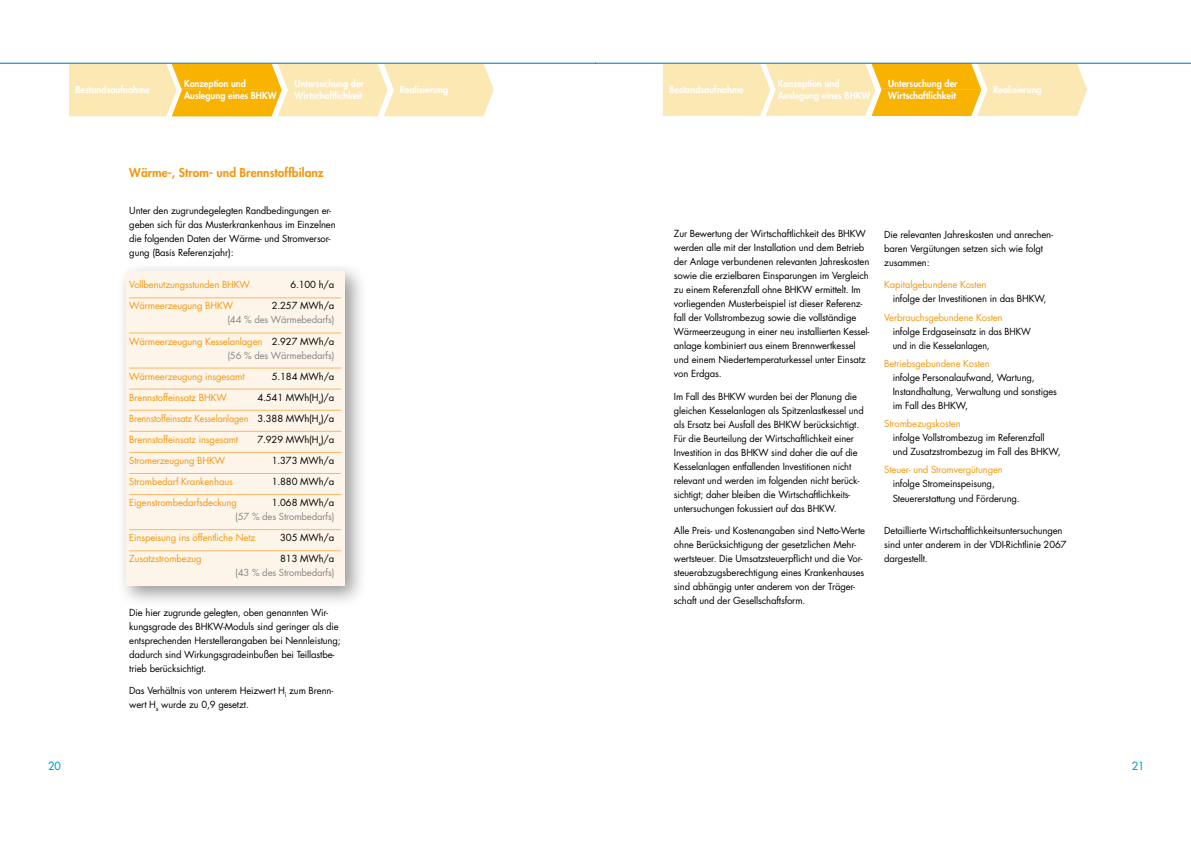
<style>
.page{position:relative;width:1191px;height:842px;background:#fff}
.page>*{position:absolute;margin:0;border:0;box-sizing:border-box;transform-origin:0 0}
.t1{font:800 12px "Futura";color:#f39810}
.t2{font:11px "Futura";color:#009dcf}
.t3{font:9.5px/14px "Futura";letter-spacing:-.015em;color:#000}
.t4{font:9.5px/14px "Futura";letter-spacing:-.015em;color:#f39810;text-align:right}
.t5{font:800 9.5px/11.7px "Futura";color:#fff;scale:.96 1}
.t6{font:9.5px/14px "Futura";letter-spacing:-.015em;color:#868789;text-align:right}
.t7{font:9.5px "Futura";letter-spacing:-.015em;color:#f39810;scale:.94 1}
.s1{color:#000}
.s2{color:#868789}
.s3{color:#f39810}
</style>
<div class="page">
<svg style="left:69px;top:64px;width:425px;height:52px;background:#fbdc8c"></svg>
<div style="left:116px;top:261px;width:256px;height:353px;background:#000;opacity:.41"></div>
<div style="left:126px;top:271px;width:218px;height:314px;background:#fdf5e9"></div>
<hr style="left:0;top:63px;width:595px;height:1px;background:#0073bb">
<hr style="left:129px;top:298px;width:212px;height:1px;background:#f8b763">
<hr style="left:129px;top:333px;width:212px;height:1px;background:#f8b763">
<hr style="left:129px;top:368px;width:212px;height:1px;background:#f8b763">
<hr style="left:129px;top:389px;width:212px;height:1px;background:#f8b763">
<hr style="left:129px;top:410px;width:212px;height:1px;background:#f8b763">
<hr style="left:129px;top:431px;width:212px;height:1px;background:#f8b763">
<hr style="left:129px;top:452px;width:212px;height:1px;background:#f8b763">
<hr style="left:129px;top:473px;width:212px;height:1px;background:#f8b763">
<hr style="left:129px;top:494px;width:212px;height:1px;background:#f8b763">
<hr style="left:129px;top:529px;width:212px;height:1px;background:#f8b763">
<hr style="left:129px;top:550px;width:212px;height:1px;background:#f8b763">
<svg style="left:663px;top:64px;width:424px;height:52px;background:#fbdc8d"></svg>
<hr style="left:595px;top:63px;width:596px;height:1px;background:#0073bb">
<p class="t5" style="left:76px;top:84px;width:79px">Bestandsaufnahme</p>
<p class="t5" style="left:184px;top:78px;width:98px">Konzeption und<br>Auslegung eines BHKW</p>
<p class="t5" style="left:295px;top:78px;width:74px">Untersuchung der<br>Wirtschaftlichkeit</p>
<p class="t5" style="left:400px;top:84px;width:52px">Realisierung</p>
<p class="t2" style="left:48px;top:759px;width:14px">20</p>
<p class="t1" style="left:129px;top:165px;width:196px">Wärme-, Strom- und Brennstoffbilanz</p>
<p class="t3" style="left:129px;top:204px;width:208px">Unter den zugrundegelegten Randbedingungen er&shy;geben sich für das Musterkrankenhaus im Einzelnen die folgenden Daten der Wärme- und Stromversor&shy;gung (Basis Referenzjahr):</p>
<p class="t4" style="left:129px;top:278px;width:122px">Vollbenutzungsstunden BHKW</p>
<p class="t3" style="left:290px;top:278px;width:46px">6.100 h/a</p>
<p class="t4" style="left:129px;top:299px;width:105px">Wärmeerzeugung BHKW</p>
<p class="t6" style="left:227px;top:299px;width:109px"><span class="s1">2.257 MWh/a<br></span>(44 % des Wärmebedarfs)</p>
<p class="t4" style="left:129px;top:334px;width:207px">Wärmeerzeugung Kesselanlagen <span class="s1">2.927 MWh/a </span><span class="s2">(56 % des Wärmebedarfs)</span></p>
<p class="t4" style="left:129px;top:369px;width:117px">Wärmeerzeugung insgesamt</p>
<p class="t3" style="left:272px;top:369px;width:64px">5.184 MWh/a</p>
<p class="t4" style="left:129px;top:390px;width:99px">Brennstoffeinsatz BHKW</p>
<p class="t3" style="left:257px;top:390px;width:78px">4.541 MWh(H<sub>s</sub>)/a</p>
<p class="t7" style="left:129px;top:412px;width:220px">Brennstoffeinsatz Kesselanlagen <span class="s1">3.388 MWh(H</span><sub>s</sub><span class="s1">)/a</span></p>
<p class="t4" style="left:129px;top:432px;width:110px">Brennstoffeinsatz insgesamt</p>
<p class="t3" style="left:257px;top:432px;width:78px">7.929 MWh(H<sub>s</sub>)/a</p>
<p class="t4" style="left:129px;top:454px;width:97px">Stromerzeugung BHKW</p>
<p class="t3" style="left:272px;top:454px;width:64px">1.373 MWh/a</p>
<p class="t4" style="left:129px;top:475px;width:105px">Strombedarf Krankenhaus</p>
<p class="t3" style="left:272px;top:475px;width:64px">1.880 MWh/a</p>
<p class="t4" style="left:129px;top:496px;width:109px">Eigenstrombedarfsdeckung</p>
<p class="t6" style="left:235px;top:496px;width:101px"><span class="s1">1.068 MWh/a<br></span>(57 % des Strombedarfs)</p>
<p class="t4" style="left:129px;top:531px;width:128px">Einspeisung ins öffentliche Netz</p>
<p class="t3" style="left:280px;top:531px;width:56px">305 MWh/a</p>
<p class="t4" style="left:129px;top:552px;width:74px">Zusatzstrombezug</p>
<p class="t6" style="left:235px;top:552px;width:101px"><span class="s1">813 MWh/a<br></span>(43 % des Strombedarfs)</p>
<p class="t3" style="left:129px;top:605px;width:213px">Die hier zugrunde gelegten, oben genannten Wir&shy;kungsgrade des BHKW-Moduls sind geringer als die entsprechenden Herstellerangaben bei Nennleistung; dadurch sind Wirkungsgradeinbußen bei Teillastbe&shy;trieb berücksichtigt.</p>
<p class="t3" style="left:129px;top:684px;width:206px">Das Verhältnis von unterem Heizwert H<sub>i</sub> zum Brenn&shy;wert H<sub>s</sub> wurde zu 0,9 gesetzt.</p>
<p class="t5" style="left:669px;top:84px;width:79px">Bestandsaufnahme</p>
<p class="t5" style="left:777px;top:78px;width:98px">Konzeption und<br>Auslegung eines BHKW</p>
<p class="t5" style="left:888px;top:78px;width:74px">Untersuchung der<br>Wirtschaftlichkeit</p>
<p class="t5" style="left:993px;top:84px;width:52px">Realisierung</p>
<p class="t3" style="left:674px;top:227px;width:197px">Zur Bewertung der Wirtschaftlichkeit des BHKW werden alle mit der Installation und dem Betrieb der Anlage verbundenen relevanten Jahreskosten sowie die erzielbaren Einsparungen im Vergleich zu einem Referenzfall ohne BHKW ermittelt. Im vorliegenden Musterbeispiel ist dieser Referenz&shy;fall der Vollstrombezug sowie die vollständige Wärmeerzeugung in einer neu installierten Kessel&shy;anlage kombiniert aus einem Brennwertkessel und einem Niedertemperaturkessel unter Einsatz von Erdgas.</p>
<p class="t3" style="left:674px;top:389px;width:191px">Im Fall des BHKW wurden bei der Planung die gleichen Kesselanlagen als Spitzenlastkessel und als Ersatz bei Ausfall des BHKW berücksichtigt.<br>Für die Beurteilung der Wirtschaftlichkeit einer Investition in das BHKW sind daher die auf die Kesselanlagen entfallenden Investitionen nicht relevant und werden im folgenden nicht berück&shy;sichtigt; daher bleiben die Wirtschaftlichkeits&shy;untersuchungen fokussiert auf das BHKW.</p>
<p class="t3" style="left:674px;top:524px;width:193px">Alle Preis- und Kostenangaben sind Netto-Werte ohne Berücksichtigung der gesetzlichen Mehr&shy;wertsteuer. Die Umsatzsteuerpflicht und die Vor&shy;steuerabzugsberechtigung eines Krankenhauses sind abhängig unter anderem von der Träger&shy;schaft und der Gesellschaftsform.</p>
<p class="t3" style="left:884px;top:228px;width:170px">Die relevanten Jahreskosten und anrechen&shy;baren Vergütungen setzen sich wie folgt zusammen:</p>
<p class="t3" style="left:892px;top:278px;width:155px;text-indent:-9px"><span class="s3">Kapitalgebundene Kosten<br></span>infolge der Investitionen in das BHKW,</p>
<p class="t3" style="left:892px;top:310px;width:140px;text-indent:-9px"><span class="s3">Verbrauchsgebundene Kosten </span>infolge Erdgaseinsatz in das BHKW und in die Kesselanlagen,</p>
<p class="t3" style="left:892px;top:357px;width:166px;text-indent:-9px"><span class="s3">Betriebsgebundene Kosten<br></span>infolge Personalaufwand, Wartung,<br>Instandhaltung, Verwaltung und sonstiges im Fall des BHKW,</p>
<p class="t3" style="left:892px;top:417px;width:169px;text-indent:-8px"><span class="s3">Strombezugskosten<br></span>infolge Vollstrombezug im Referenzfall und Zusatzstrombezug im Fall des BHKW,</p>
<p class="t3" style="left:892px;top:463px;width:129px;text-indent:-9px"><span class="s3">Steuer- und Stromvergütungen </span>infolge Stromeinspeisung,<br>Steuererstattung und Förderung.</p>
<p class="t3" style="left:884px;top:523px;width:184px">Detaillierte Wirtschaftlichkeitsuntersuchungen sind unter anderem in der VDI-Richtlinie 2067 dargestellt.</p>
<p class="t2" style="left:1131px;top:759px;width:14px">21</p>
</div>
